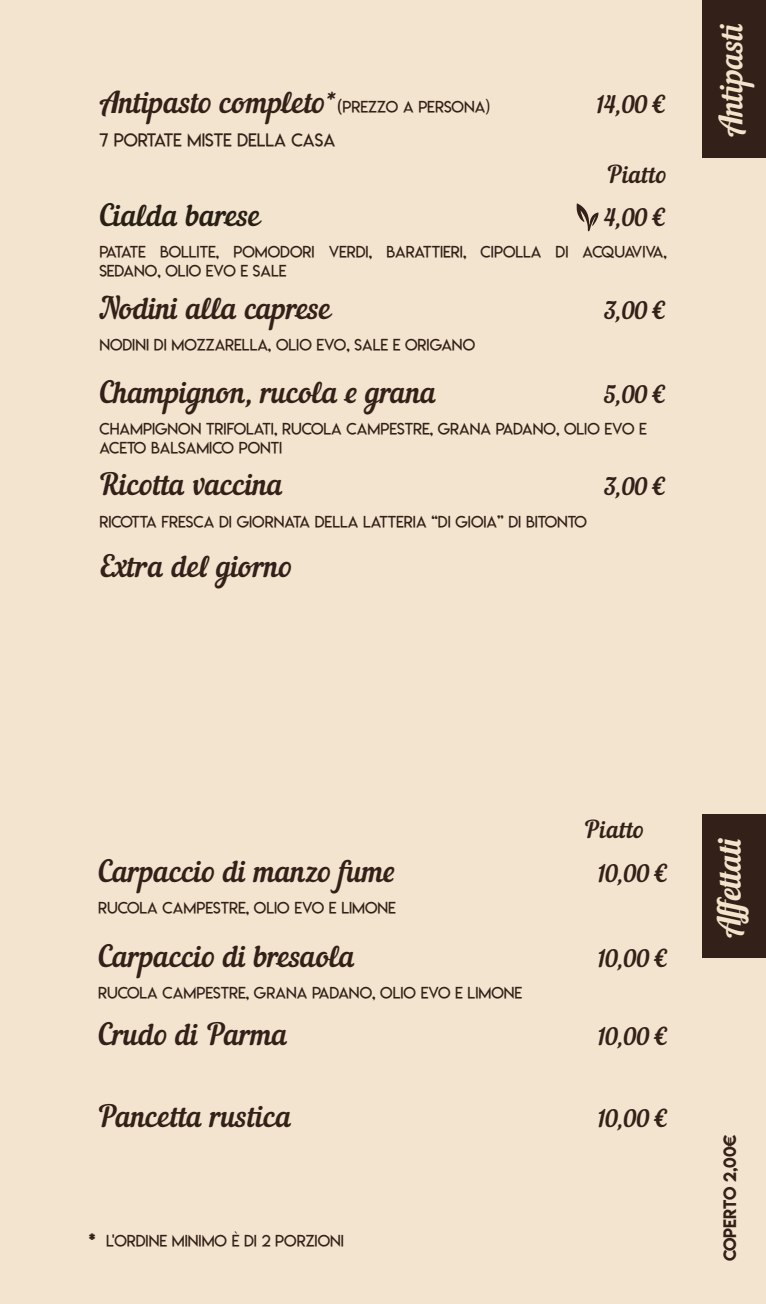
<style>
.page{position:relative;width:766px;height:1304px;background:#fff}
.page>*{position:absolute;margin:0;border:0;box-sizing:border-box;transform-origin:0 0}
.t1{font:32px "Nautilus Pompilius";color:#f3e3ca}
.t2{font:32px "Lobster 1.4";color:#f3e3ca}
.t3{font:30px "Nautilus Pompilius";letter-spacing:-.01em;color:#332018}
.t4{font:30px "Nautilus Pompilius";letter-spacing:-.015em;color:#281f15}
.t5{font:24px "Nautilus Pompilius";color:#332018}
.t6{font:18px "Lemon Milklight";color:#332018}
.t7{font:16px/19.2px "Lemon Milklight";color:#332018}
.t8{font:16px "Lemon Milk";color:#332018}
.s1{font-family:"Lobster 1.4"}
.s2{font-size:24px}
.s3{font-family:"Lemon Milklight";font-size:16px}
.s4{font-family:"Lemon Milkbold"}
</style>
<div class="page">
<div style="left:0;top:0;width:765px;height:1304px;background:#f2e4ce"></div>
<div style="left:702px;top:0;width:63px;height:157px;background:#332018"></div>
<svg style="left:576px;top:203px;width:22px;height:29px"></svg>
<div style="left:702px;top:815px;width:63px;height:143px;background:#332018"></div>
<h2 class="t3" style="left:99px;top:84px;width:392px"><span class="s1">A</span>ntipasto completo<span class="s2">*</span><span class="s3">(PREZZO A PERSONA)</span></h2>
<h3 class="t5" style="left:596px;top:90px;width:72px">14,00 €</h3>
<p class="t6" style="left:99px;top:129px;width:237px">7 PORTATE MISTE DELLA CASA</p>
<h3 class="t5" style="left:607px;top:160px;width:61px">Piatto</h3>
<h2 class="t4" style="left:99px;top:198px;width:162px">Cialda barese</h2>
<h3 class="t5" style="left:603px;top:203px;width:65px">4,00 €</h3>
<p class="t7" style="left:99px;top:243px;width:569px">PATATE BOLLITE, POMODORI VERDI, BARATTIERI, CIPOLLA DI ACQUAVIVA,<br>SEDANO, OLIO EVO E SALE</p>
<h2 class="t3" style="left:99px;top:291px;width:233px">Nodini alla caprese</h2>
<h3 class="t5" style="left:603px;top:296px;width:65px">3,00 €</h3>
<p class="t7" style="left:99px;top:335px;width:377px">NODINI DI MOZZARELLA, OLIO EVO, SALE E ORIGANO</p>
<h2 class="t3" style="left:99px;top:374px;width:339px">Champignon, rucola e grana</h2>
<h3 class="t5" style="left:603px;top:380px;width:65px">5,00 €</h3>
<p class="t7" style="left:99px;top:419px;width:549px">CHAMPIGNON TRIFOLATI, RUCOLA CAMPESTRE, GRANA PADANO, OLIO EVO E<br>ACETO BALSAMICO PONTI</p>
<h2 class="t3" style="left:99px;top:467px;width:186px">Ricotta vaccina</h2>
<h3 class="t5" style="left:603px;top:473px;width:65px">3,00 €</h3>
<p class="t7" style="left:99px;top:512px;width:489px">RICOTTA FRESCA DI GIORNATA DELLA LATTERIA “DI GIOIA” DI BITONTO</p>
<h2 class="t3" style="left:99px;top:548px;width:195px">Extra del giorno</h2>
<h1 class="t1" style="left:711px;top:137px;width:118px;rotate:-90deg"><span class="s1">A</span>ntipasti</h1>
<h3 class="t5" style="left:584px;top:815px;width:61px">Piatto</h3>
<h2 class="t3" style="left:98px;top:854px;width:299px">Carpaccio di manzo fume</h2>
<h3 class="t5" style="left:597px;top:859px;width:73px">10,00 €</h3>
<p class="t7" style="left:98px;top:898px;width:299px">RUCOLA CAMPESTRE, OLIO EVO E LIMONE</p>
<h2 class="t3" style="left:98px;top:938px;width:259px">Carpaccio di bresaola</h2>
<h3 class="t5" style="left:597px;top:944px;width:73px">10,00 €</h3>
<p class="t7" style="left:98px;top:983px;width:425px">RUCOLA CAMPESTRE, GRANA PADANO, OLIO EVO E LIMONE</p>
<h2 class="t3" style="left:98px;top:1016px;width:192px">Crudo di Parma</h2>
<h3 class="t5" style="left:597px;top:1022px;width:73px">10,00 €</h3>
<h2 class="t3" style="left:98px;top:1099px;width:195px">Pancetta rustica</h2>
<h3 class="t5" style="left:597px;top:1104px;width:73px">10,00 €</h3>
<p class="t7" style="left:89px;top:1232px;width:256px"><span class="s4">*</span> L'ORDINE MINIMO È DI 2 PORZIONI</p>
<h1 class="t2" style="left:708px;top:938px;width:102px;rotate:-90deg">Affettati</h1>
<p class="t8" style="left:718px;top:1261px;width:129px;rotate:-90deg">COPERTO 2,00€</p>
</div>
